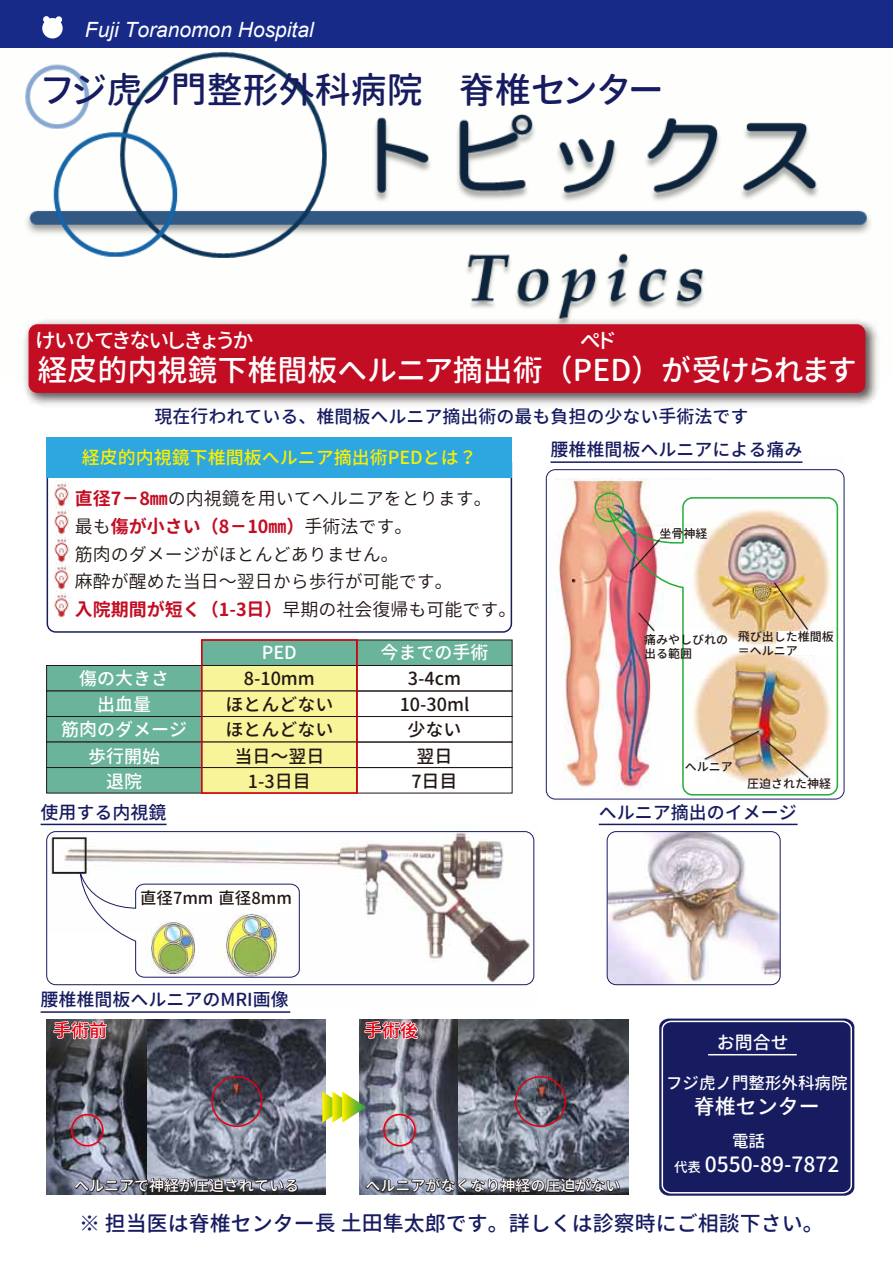
<style>
.page{position:relative;width:893px;height:1264px;background:#fff}
.page>*{position:absolute;margin:0;border:0;box-sizing:border-box;transform-origin:0 0}
.t1{font:36px "Gen Jyuu Gothic L P Medium";color:#171c61}
.t2{font:30px "Gen Jyuu Gothic L P Medium";color:#fff}
.t3{font:500 21px "Gen Jyuu Gothic L";color:#171c61}
.t4{font:italic 21px "Arial";color:#fff}
.t5{font:500 21px "Gen Jyuu Gothic L";color:#fff}
.t6{font:21px "Gen Jyuu Gothic L P Medium";color:#fff}
.t7{font:18px/27.6px "Gen Jyuu Gothic L";color:#221815}
.t8{font:500 18px "Gen Jyuu Gothic L";color:#171c61}
.t9{font:500 18px "Gen Jyuu Gothic L";color:#221815}
.t10{font:500 18px "Gen Jyuu Gothic L";color:#fff}
.t11{font:500 18px "Gen Jyuu Gothic L";color:#faee00}
.t12{font:500 18px "Gen Jyuu Gothic L";color:#e60012}
.t13{font:500 16.5px "Gen Jyuu Gothic L";color:#fff}
.t14{font:500 16.5px "Gen Jyuu Gothic L";color:#221815}
.t15{font:500 15px "Gen Jyuu Gothic L";color:#fff}
.t16{font:500 12px/14.4px "Gen Jyuu Gothic L";color:#221815}
.s1{font-weight:700;color:#c30d23}
.s2{font-size:13.5px}
</style>
<div class="page">
<img style="left:47px;top:825px;width:488px;height:181px">
<img style="left:25px;top:52px;width:846px;height:263px">
<div style="left:0;top:0;width:893px;height:48px;background:#172a88"></div>
<svg style="left:42px;top:16px;width:21px;height:22px"></svg>
<img style="left:23px;top:315px;width:856px;height:90px">
<div style="left:29px;top:324px;width:836px;height:69px;background:#c30d23;border-radius:9px"></div>
<img style="left:546px;top:461px;width:298px;height:339px">
<img style="left:47px;top:1019px;width:279px;height:175px">
<img style="left:359px;top:1019px;width:269px;height:175px">
<svg style="left:47px;top:477px;width:465px;height:155px"></svg>
<div style="left:47px;top:437px;width:465px;height:40px;background:#2ea7e0"></div>
<img style="left:47px;top:480px;width:29px;height:28px">
<img style="left:47px;top:508px;width:29px;height:55px">
<img style="left:47px;top:563px;width:29px;height:28px">
<img style="left:47px;top:591px;width:29px;height:30px">
<div style="left:201px;top:639px;width:156px;height:26px;background:#6ab49b"></div>
<div style="left:357px;top:639px;width:155px;height:26px;background:#6ab49b"></div>
<div style="left:46px;top:665px;width:156px;height:26px;background:#6ab49b;border:1px solid #221815"></div>
<div style="left:201px;top:665px;width:156px;height:26px;background:#f8f499;border:1px solid #221815"></div>
<div style="left:357px;top:665px;width:155px;height:26px;border:1px solid #221815"></div>
<div style="left:46px;top:690px;width:156px;height:26px;background:#6ab49b;border:1px solid #221815"></div>
<div style="left:201px;top:690px;width:156px;height:26px;background:#f8f499;border:1px solid #221815"></div>
<div style="left:357px;top:690px;width:155px;height:26px;border:1px solid #221815"></div>
<div style="left:46px;top:716px;width:156px;height:26px;background:#6ab49b;border:1px solid #221815"></div>
<div style="left:201px;top:716px;width:156px;height:26px;background:#f8f499;border:1px solid #221815"></div>
<div style="left:357px;top:716px;width:155px;height:26px;border:1px solid #221815"></div>
<div style="left:46px;top:741px;width:156px;height:26px;background:#6ab49b;border:1px solid #221815"></div>
<div style="left:201px;top:741px;width:156px;height:26px;background:#f8f499"></div>
<div style="left:357px;top:741px;width:155px;height:26px;border:1px solid #221815"></div>
<div style="left:46px;top:767px;width:156px;height:26px;background:#6ab49b;border:1px solid #221815"></div>
<div style="left:201px;top:767px;width:156px;height:26px;background:#f8f499;border:1px solid #221815"></div>
<div style="left:357px;top:767px;width:155px;height:26px;border:1px solid #221815"></div>
<div style="left:546px;top:462px;width:179px;height:15px;background:#fff"></div>
<div style="left:42px;top:931px;width:154px;height:70px;background:#fff"></div>
<div style="left:776px;top:631px;width:65px;height:23px;background:#fff"></div>
<div style="left:546px;top:469px;width:298px;height:330px;border:1px solid #171c61;border-radius:9px"></div>
<hr style="left:550px;top:461px;width:252px;height:2px;background:#171c61">
<hr style="left:41px;top:823px;width:126px;height:2px;background:#171c61">
<svg style="left:52px;top:1019px;width:56px;height:45px"></svg>
<svg style="left:73px;top:1163px;width:226px;height:32px;background:#646775"></svg>
<svg style="left:364px;top:1162px;width:257px;height:33px;background:#686c78"></svg>
<svg style="left:363px;top:1019px;width:56px;height:45px"></svg>
<hr style="left:41px;top:1011px;width:249px;height:1px;background:#171c61">
<hr style="left:599px;top:823px;width:199px;height:2px;background:#171c61">
<div style="left:595px;top:492px;width:29px;height:30px;border:2px solid #22ac38;border-radius:50%"></div>
<img style="left:606px;top:496px;width:233px;height:300px">
<div style="left:52px;top:837px;width:35px;height:36px;border:2px solid #221815"></div>
<img style="left:146px;top:880px;width:157px;height:102px">
<div style="left:46px;top:831px;width:488px;height:153px;border:1px solid #171c61;border-radius:9px"></div>
<svg style="left:80px;top:867px;width:220px;height:110px"></svg>
<img style="left:607px;top:831px;width:173px;height:153px">
<div style="left:607px;top:831px;width:173px;height:153px;border:1px solid #171c61;border-radius:9px"></div>
<div style="left:659px;top:1018px;width:196px;height:178px;background:#171c61"></div>
<hr style="left:708px;top:1053px;width:89px;height:2px;background:#fff">
<div style="left:71px;top:1113px;width:33px;height:33px;border:2px solid #e60012;border-radius:50%"></div>
<div style="left:211px;top:1075px;width:51px;height:51px;border:2px solid #e60012;border-radius:50%"></div>
<div style="left:515px;top:1075px;width:51px;height:51px;border:2px solid #e60012;border-radius:50%"></div>
<div style="left:383px;top:1113px;width:33px;height:33px;border:2px solid #e60012;border-radius:50%"></div>
<svg style="left:322px;top:1091px;width:44px;height:31px"></svg>
<div style="left:201px;top:639px;width:157px;height:154px;border:2px solid #e60012"></div>
<svg style="left:629px;top:538px;width:31px;height:34px"></svg>
<svg style="left:637px;top:612px;width:18px;height:19px"></svg>
<svg style="left:774px;top:582px;width:34px;height:48px;background:#d6b37a"></svg>
<img style="left:704px;top:730px;width:105px;height:48px">
<p class="t4" style="left:85px;top:16px;width:230px">Fuji Toranomon Hospital</p>
<h1 class="t1" style="left:42px;top:63px;width:622px">フジ虎ノ門整形外科病院　脊椎センター</h1>
<p class="t6" style="left:36px;top:325px;width:219px">けいひてきないしきょうか</p>
<p class="t6" style="left:580px;top:325px;width:37px">ペド</p>
<h2 class="t2" style="left:38px;top:348px;width:820px">経皮的内視鏡下椎間板ヘルニア摘出術（PED）が受けられます</h2>
<p class="t8" style="left:154px;top:403px;width:595px">現在行われている、椎間板ヘルニア摘出術の最も負担の少ない手術法です</p>
<p class="t11" style="left:82px;top:444px;width:396px">経皮的内視鏡下椎間板ヘルニア摘出術PEDとは？</p>
<p class="t7" style="left:75px;top:484px;width:443px"><span class="s1">直径7－8㎜</span>の内視鏡を用いてヘルニアをとります。<br>最も<span class="s1">傷が小さい（8－10㎜）</span>手術法です。<br>筋肉のダメージがほとんどありません。<br>麻酔が醒めた当日～翌日から歩行が可能です。<br><span class="s1">入院期間が短く（1-3日）</span>早期の社会復帰も可能です。</p>
<p class="t10" style="left:262px;top:639px;width:36px">PED</p>
<p class="t10" style="left:380px;top:639px;width:109px">今までの手術</p>
<p class="t10" style="left:79px;top:665px;width:91px">傷の大きさ</p>
<p class="t9" style="left:244px;top:665px;width:73px">8-10mm</p>
<p class="t9" style="left:408px;top:665px;width:55px">3-4cm</p>
<p class="t10" style="left:97px;top:690px;width:55px">出血量</p>
<p class="t9" style="left:225px;top:690px;width:109px">ほとんどない</p>
<p class="t9" style="left:400px;top:690px;width:71px">10-30ml</p>
<p class="t10" style="left:61px;top:716px;width:127px">筋肉のダメージ</p>
<p class="t9" style="left:225px;top:716px;width:109px">ほとんどない</p>
<p class="t9" style="left:408px;top:716px;width:55px">少ない</p>
<p class="t10" style="left:88px;top:743px;width:73px">歩行開始</p>
<p class="t9" style="left:234px;top:743px;width:91px">当日～翌日</p>
<p class="t9" style="left:416px;top:743px;width:37px">翌日</p>
<p class="t10" style="left:106px;top:768px;width:37px">退院</p>
<p class="t9" style="left:248px;top:768px;width:64px">1-3日目</p>
<p class="t9" style="left:411px;top:768px;width:48px">7日目</p>
<p class="t8" style="left:41px;top:798px;width:127px">使用する内視鏡</p>
<p class="t14" style="left:140px;top:885px;width:153px">直径7mm 直径8mm</p>
<p class="t8" style="left:41px;top:986px;width:250px">腰椎椎間板ヘルニアのMRI画像</p>
<p class="t12" style="left:53px;top:1017px;width:56px">手術前</p>
<p class="t12" style="left:364px;top:1017px;width:55px">手術後</p>
<p class="t8" style="left:550px;top:436px;width:254px">腰椎椎間板ヘルニアによる痛み</p>
<p class="t16" style="left:659px;top:526px;width:49px">坐骨神経</p>
<p class="t16" style="left:644px;top:631px;width:85px">痛みやしびれの出る範囲</p>
<p class="t16" style="left:738px;top:629px;width:97px">飛び出した椎間板＝ヘルニア</p>
<p class="t16" style="left:685px;top:759px;width:49px">ヘルニア</p>
<p class="t16" style="left:747px;top:776px;width:85px">圧迫された神経</p>
<p class="t8" style="left:599px;top:798px;width:199px">ヘルニア摘出のイメージ</p>
<p class="t10" style="left:717px;top:1029px;width:73px">お問合せ</p>
<p class="t13" style="left:666px;top:1070px;width:183px">フジ虎ノ門整形外科病院</p>
<p class="t5" style="left:694px;top:1090px;width:128px">脊椎センター</p>
<p class="t13" style="left:732px;top:1128px;width:51px">電話　</p>
<p class="t5" style="left:674px;top:1149px;width:167px"><span class="s2">代表</span> 0550-89-7872</p>
<p class="t15" style="left:74px;top:1174px;width:226px">ヘルニアで神経が圧迫されている</p>
<p class="t15" style="left:365px;top:1174px;width:257px">ヘルニアがなくなり神経の圧迫がない</p>
<p class="t3" style="left:79px;top:1207px;width:746px">※ 担当医は脊椎センター長 土田隼太郎です。詳しくは診察時にご相談下さい。</p>
</div>
